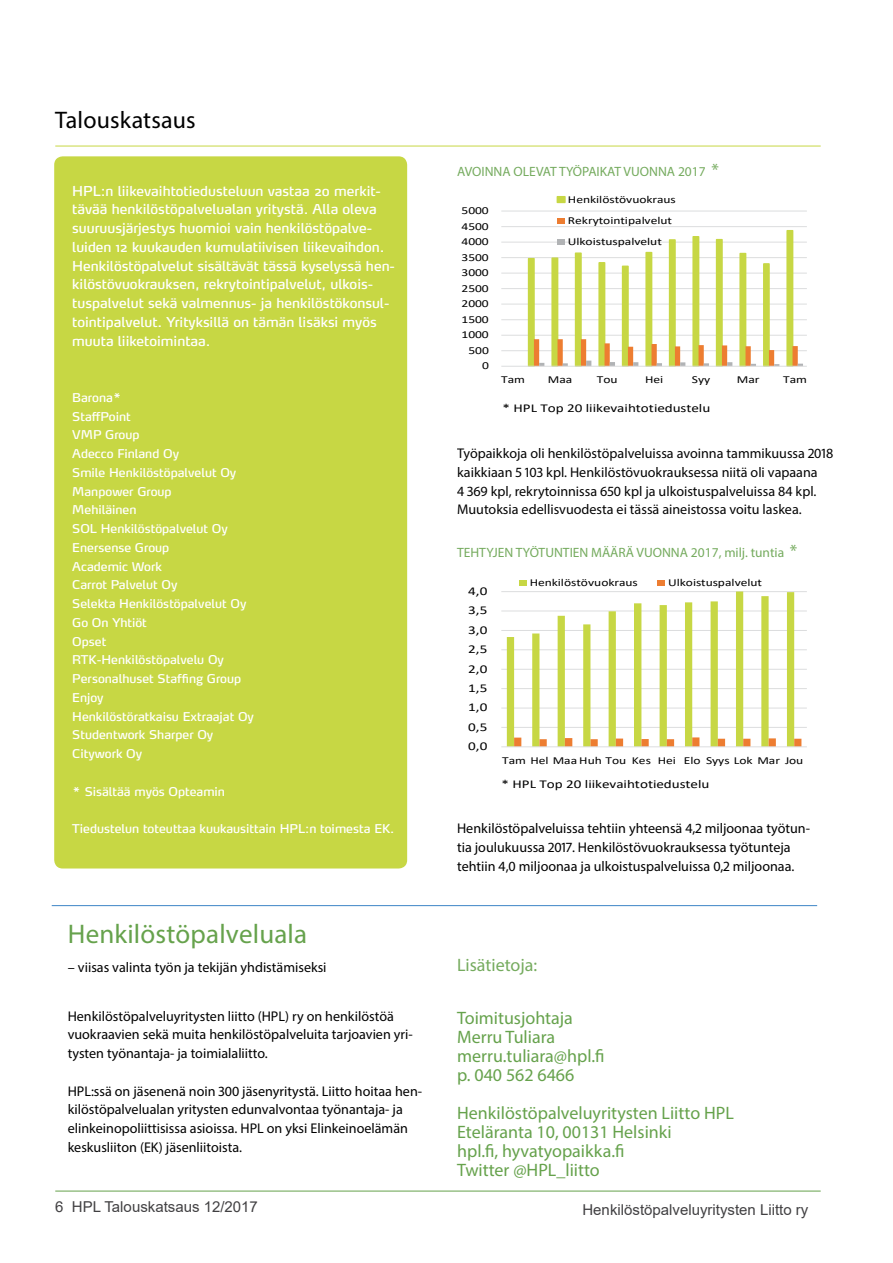
<style>
.page{position:relative;width:893px;height:1263px;background:#fff}
.page>*{position:absolute;margin:0;border:0;box-sizing:border-box;transform-origin:0 0}
.t1{font:27px "Myriad Pro";letter-spacing:.005em;color:#66a24c}
.t2{font:24px "Myriad Pro";letter-spacing:.005em;color:#000}
.t3{font:18px/19px "Myriad Pro";color:#66a24c}
.t4{font:18px "Myriad Pro";color:#75ab5e}
.t5{font:15px "Arial";color:#414042}
.t6{font:14.1px/18.8px "Myriad Pro";color:#000}
.t7{font:13.5px/18.8px "Max";color:#fff}
.t8{font:13.5px "Myriad Pro";color:#75ab5e}
.t9{font:12px/18.8px "Max";color:#fff}
.t10{font:12px "Calibri";color:#000;scale:1.26 1}
.t11{font:10.65px/21px "Calibri";letter-spacing:-.005em;color:#000;scale:1.26 1}
.s1{font-size:18px}
</style>
<div class="page">
<hr style="left:55px;top:146px;width:766px;height:1px;background:#c7d744">
<hr style="left:55px;top:1191px;width:766px;height:1px;background:#66a24c">
<hr style="left:52px;top:905px;width:765px;height:1px;background:#3d85c6">
<hr style="left:501px;top:727px;width:306px;height:1px;background:#dcddde">
<hr style="left:501px;top:707px;width:306px;height:2px;background:#dcddde">
<hr style="left:501px;top:688px;width:306px;height:1px;background:#dcddde">
<hr style="left:501px;top:669px;width:306px;height:1px;background:#dcddde">
<hr style="left:501px;top:649px;width:306px;height:1px;background:#dcddde">
<hr style="left:501px;top:630px;width:306px;height:1px;background:#dcddde">
<hr style="left:501px;top:610px;width:306px;height:1px;background:#dcddde">
<hr style="left:501px;top:591px;width:306px;height:1px;background:#dcddde">
<svg style="left:507px;top:591px;width:294px;height:155px"></svg>
<hr style="left:501px;top:746px;width:306px;height:1px;background:#dcddde">
<div style="left:519px;top:580px;width:8px;height:6px;background:#c7d744"></div>
<div style="left:657px;top:580px;width:8px;height:6px;background:#ed7d31"></div>
<hr style="left:501px;top:350px;width:306px;height:1px;background:#dcddde">
<hr style="left:501px;top:335px;width:306px;height:1px;background:#dcddde">
<hr style="left:501px;top:319px;width:306px;height:1px;background:#dcddde">
<hr style="left:501px;top:303px;width:306px;height:2px;background:#dcddde">
<hr style="left:501px;top:288px;width:306px;height:1px;background:#dcddde">
<hr style="left:501px;top:273px;width:306px;height:1px;background:#dcddde">
<hr style="left:501px;top:257px;width:306px;height:1px;background:#dcddde">
<hr style="left:501px;top:242px;width:306px;height:1px;background:#dcddde">
<hr style="left:501px;top:226px;width:306px;height:1px;background:#dcddde">
<hr style="left:501px;top:210px;width:306px;height:2px;background:#dcddde">
<svg style="left:527px;top:230px;width:276px;height:136px"></svg>
<hr style="left:501px;top:366px;width:306px;height:1px;background:#dcddde">
<div style="left:557px;top:197px;width:8px;height:5px;background:#c7d744"></div>
<div style="left:557px;top:196px;width:9px;height:7px;border:1px solid #c7d744"></div>
<div style="left:557px;top:218px;width:8px;height:5px;background:#ed7d31"></div>
<div style="left:557px;top:239px;width:8px;height:5px;background:#b1b3b5"></div>
<div style="left:54px;top:156px;width:353px;height:712px;background:#c7d744;border-radius:9px"></div>
<h2 class="t2" style="left:55px;top:105px;width:142px">Talouskatsaus</h2>
<p class="t7" style="left:72px;top:181px;width:324px">HPL:n liikevaihtotiedusteluun vastaa 20 merkit&shy;tävää henkilöstöpalvelualan yritystä. Alla oleva suuruusjärjestys huomioi vain henkilöstöpalve&shy;luiden 12 kuukauden kumulatiivisen liikevaihdon.<br>Henkilöstöpalvelut sisältävät tässä kyselyssä hen&shy;kilöstövuokrauksen, rekrytointipalvelut, ulkois&shy;tuspalvelut sekä valmennus- ja henkilöstökonsul&shy;tointipalvelut. Yrityksillä on tämän lisäksi myös muuta liiketoimintaa.</p>
<p class="t9" style="left:72px;top:388px;width:183px">Barona*<br>StaffPoint<br>VMP Group<br>Adecco Finland Oy<br>Smile Henkilöstöpalvelut Oy<br>Manpower Group<br>Mehiläinen<br>SOL Henkilöstöpalvelut Oy<br>Enersense Group<br>Academic Work<br>Carrot Palvelut Oy<br>Selekta Henkilöstöpalvelut Oy<br>Go On Yhtiöt<br>Opset<br>RTK-Henkilöstöpalvelu Oy<br>Personalhuset Staffing Group<br>Enjoy<br>Henkilöstöratkaisu Extraajat Oy<br>Studentwork Sharper Oy<br>Citywork Oy</p>
<p class="t9" style="left:72px;top:781px;width:154px">* Sisältää myös Opteamin</p>
<p class="t9" style="left:72px;top:819px;width:324px">Tiedustelun toteuttaa kuukausittain HPL:n toimesta EK.</p>
<h1 class="t1" style="left:68px;top:917px;width:241px">Henkilöstöpalveluala</h1>
<p class="t6" style="left:68px;top:957px;width:260px">– viisas valinta työn ja tekijän yhdistämiseksi</p>
<p class="t6" style="left:68px;top:1006px;width:347px">Henkilöstöpalveluyritysten liitto (HPL) ry on henkilöstöä vuokraavien sekä muita henkilöstöpalveluita tarjoavien yri&shy;tysten työnantaja- ja toimialaliitto.</p>
<p class="t6" style="left:68px;top:1081px;width:356px">HPL:ssä on jäsenenä noin 300 jäsenyritystä. Liitto hoitaa hen&shy;kilöstöpalvelualan yritysten edunvalvontaa työnantaja- ja elinkeinopoliittisissa asioissa. HPL on yksi Elinkeinoelämän keskusliiton (EK) jäsenliitoista.</p>
<p class="t8" style="left:457px;top:163px;width:263px">AVOINNA OLEVAT TYÖPAIKAT VUONNA 2017 <span class="s1">*</span></p>
<p class="t11" style="left:462px;top:200px;width:23px">5000</p>
<p class="t11" style="left:462px;top:215px;width:23px">4500</p>
<p class="t11" style="left:462px;top:231px;width:23px">4000</p>
<p class="t11" style="left:462px;top:246px;width:23px">3500</p>
<p class="t11" style="left:462px;top:262px;width:23px">3000</p>
<p class="t11" style="left:462px;top:277px;width:23px">2500</p>
<p class="t11" style="left:462px;top:293px;width:23px">2000</p>
<p class="t11" style="left:462px;top:308px;width:23px">1500</p>
<p class="t11" style="left:462px;top:324px;width:23px">1000</p>
<p class="t11" style="left:468px;top:339px;width:18px">500</p>
<p class="t11" style="left:482px;top:355px;width:7px">0</p>
<p class="t11" style="left:568px;top:188px;width:87px">Henkilöstövuokraus<br>Rekrytointipalvelut<br>Ulkoistuspalvelut</p>
<p class="t11" style="left:501px;top:369px;width:20px">Tam</p>
<p class="t11" style="left:548px;top:369px;width:21px">Maa</p>
<p class="t11" style="left:597px;top:369px;width:18px">Tou</p>
<p class="t11" style="left:645px;top:369px;width:16px">Hei</p>
<p class="t11" style="left:692px;top:369px;width:16px">Syy</p>
<p class="t11" style="left:737px;top:369px;width:20px">Mar</p>
<p class="t11" style="left:783px;top:369px;width:20px">Tam</p>
<p class="t10" style="left:502px;top:399px;width:166px">* HPL Top 20 liikevaihtotiedustelu</p>
<p class="t6" style="left:457px;top:444px;width:378px">Työpaikkoja oli henkilöstöpalveluissa avoinna tammikuussa 2018 kaikkiaan 5 103 kpl. Henkilöstövuokrauksessa niitä oli vapaana<br>4 369 kpl, rekrytoinnissa 650 kpl ja ulkoistuspalveluissa 84 kpl.<br>Muutoksia edellisvuodesta ei tässä aineistossa voitu laskea.</p>
<p class="t8" style="left:457px;top:544px;width:342px">TEHTYJEN TYÖTUNTIEN MÄÄRÄ VUONNA 2017, milj. tuntia <span class="s1">*</span></p>
<p class="t10" style="left:468px;top:583px;width:17px">4,0</p>
<p class="t10" style="left:468px;top:602px;width:17px">3,5</p>
<p class="t10" style="left:468px;top:621px;width:17px">3,0</p>
<p class="t10" style="left:468px;top:641px;width:17px">2,5</p>
<p class="t10" style="left:468px;top:660px;width:17px">2,0</p>
<p class="t10" style="left:468px;top:680px;width:17px">1,5</p>
<p class="t10" style="left:468px;top:699px;width:17px">1,0</p>
<p class="t10" style="left:468px;top:718px;width:17px">0,5</p>
<p class="t10" style="left:468px;top:738px;width:17px">0,0</p>
<p class="t11" style="left:530px;top:572px;width:87px">Henkilöstövuokraus</p>
<p class="t11" style="left:668px;top:572px;width:76px">Ulkoistuspalvelut</p>
<p class="t11" style="left:502px;top:749px;width:241px">Tam Hel MaaHuh Tou Kes Hei Elo Syys Lok Mar Jou</p>
<p class="t10" style="left:502px;top:776px;width:166px">* HPL Top 20 liikevaihtotiedustelu</p>
<p class="t6" style="left:457px;top:819px;width:354px">Henkilöstöpalveluissa tehtiin yhteensä 4,2 miljoonaa työtun&shy;tia joulukuussa 2017. Henkilöstövuokrauksessa työtunteja tehtiin 4,0 miljoonaa ja ulkoistuspalveluissa 0,2 miljoonaa.</p>
<p class="t4" style="left:457px;top:954px;width:82px">Lisätietoja:</p>
<p class="t3" style="left:457px;top:1008px;width:149px">Toimitusjohtaja<br>Merru Tuliara merru.tuliara@hpl.fi p. 040 562 6466</p>
<p class="t3" style="left:457px;top:1103px;width:278px">Henkilöstöpalveluyritysten Liitto HPL<br>Eteläranta 10, 00131 Helsinki<br>hpl.fi, hyvatyopaikka.fi<br>Twitter @HPL_liitto</p>
<p class="t5" style="left:55px;top:1196px;width:204px">6 HPL Talouskatsaus 12/2017</p>
<p class="t5" style="left:582px;top:1199px;width:227px">Henkilöstöpalveluyritysten Liitto ry</p>
</div>
